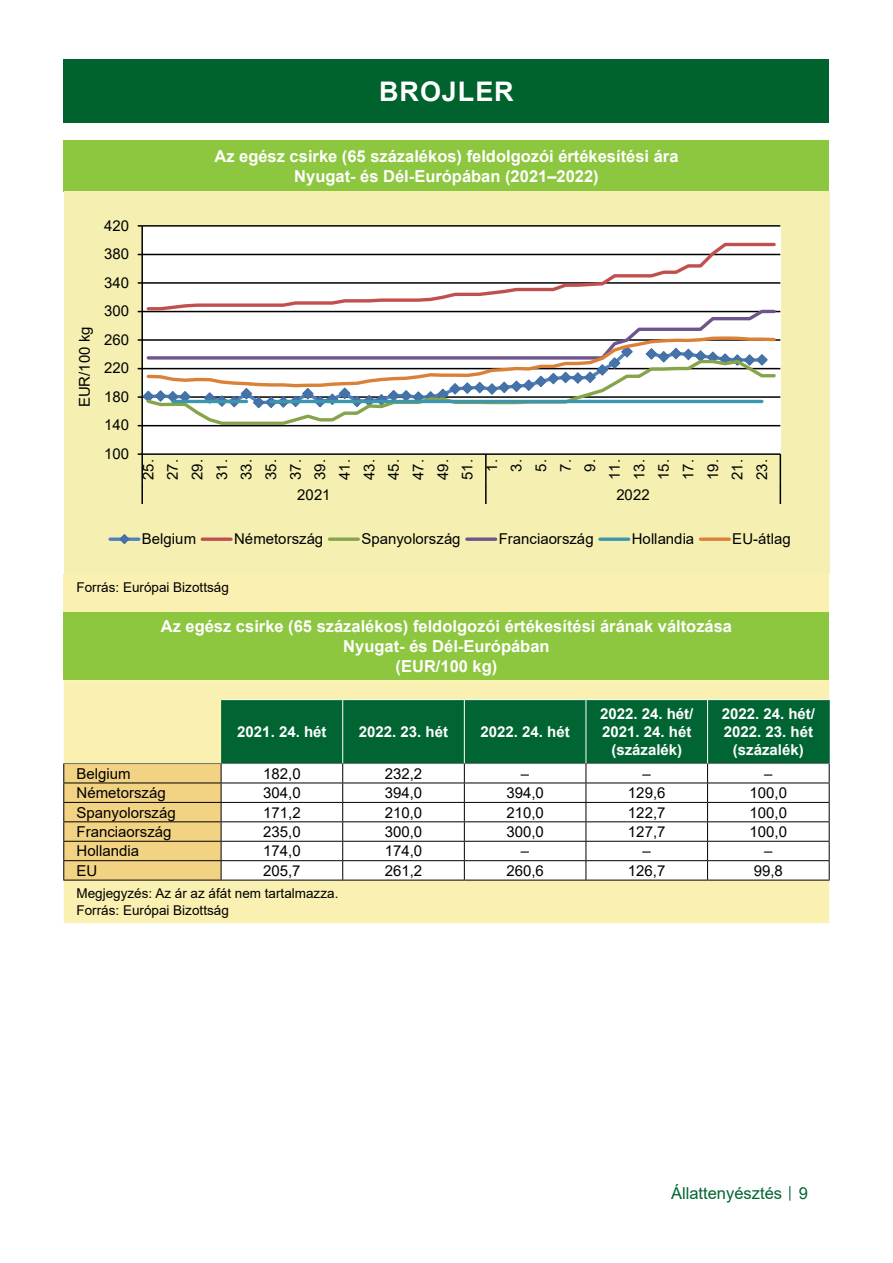
<style>
.page{position:relative;width:893px;height:1263px;background:#fff}
.page>*{position:absolute;margin:0;border:0;box-sizing:border-box;transform-origin:0 0}
.t1{font:700 27px "Arial";letter-spacing:.035em;color:#fff}
.t2{font:700 16.5px/19.8px "Arial";color:#fff;text-align:center}
.t3{font:16.5px "Arial";color:#006533}
.t4{font:15px/24.6px "Arial";color:#000;text-align:center}
.t5{font:700 15px/18px "Arial";color:#fff;text-align:center}
.t6{font:13.5px/16.2px "Arial";color:#000}
.s1{font-size:12px}
</style>
<div class="page">
<div style="left:64px;top:60px;width:765px;height:63px;background:#00632e"></div>
<div style="left:64px;top:611px;width:765px;height:69px;background:#8dc63f"></div>
<div style="left:64px;top:680px;width:765px;height:243px;background:#faf0b1"></div>
<hr style="left:221px;top:699px;width:122px;height:1px;background:#fff">
<hr style="left:343px;top:699px;width:121px;height:1px;background:#fff">
<hr style="left:464px;top:699px;width:122px;height:1px;background:#fff">
<hr style="left:586px;top:699px;width:122px;height:1px;background:#fff">
<hr style="left:708px;top:699px;width:122px;height:1px;background:#fff">
<hr style="left:63px;top:880px;width:158px;height:1px;background:#000">
<hr style="left:221px;top:880px;width:122px;height:1px;background:#000">
<hr style="left:343px;top:880px;width:121px;height:1px;background:#000">
<hr style="left:464px;top:880px;width:122px;height:1px;background:#000">
<hr style="left:586px;top:880px;width:122px;height:1px;background:#000">
<hr style="left:708px;top:880px;width:122px;height:1px;background:#000">
<svg style="left:63px;top:700px;width:767px;height:180px"></svg>
<div style="left:64px;top:140px;width:765px;height:51px;background:#8dc63f"></div>
<div style="left:64px;top:574px;width:765px;height:37px;background:#faf0b1"></div>
<div style="left:64px;top:191px;width:765px;height:383px;background:#f5f0b1"></div>
<div style="left:142px;top:226px;width:638px;height:228px;background:#fff"></div>
<hr style="left:142px;top:425px;width:638px;height:1px;background:#000">
<hr style="left:142px;top:396px;width:638px;height:2px;background:#000">
<hr style="left:142px;top:368px;width:638px;height:1px;background:#000">
<hr style="left:142px;top:339px;width:638px;height:2px;background:#000">
<hr style="left:142px;top:311px;width:638px;height:1px;background:#000">
<hr style="left:142px;top:282px;width:638px;height:2px;background:#000">
<hr style="left:142px;top:254px;width:638px;height:1px;background:#000">
<hr style="left:142px;top:225px;width:638px;height:2px;background:#000">
<hr style="left:141px;top:226px;width:2px;height:228px;background:#000">
<hr style="left:142px;top:453px;width:638px;height:2px;background:#000">
<hr style="left:141px;top:454px;width:2px;height:27px;background:#000">
<hr style="left:485px;top:454px;width:2px;height:27px;background:#000">
<hr style="left:141px;top:481px;width:2px;height:23px;background:#000">
<hr style="left:485px;top:481px;width:2px;height:23px;background:#000">
<svg style="left:780px;top:454px;width:1px;height:50px"></svg>
<svg style="left:138px;top:241px;width:640px;height:186px"></svg>
<svg style="left:110px;top:537px;width:29px;height:4px"></svg>
<svg style="left:118px;top:534px;width:12px;height:10px"></svg>
<svg style="left:202px;top:537px;width:29px;height:4px"></svg>
<svg style="left:329px;top:537px;width:29px;height:4px"></svg>
<svg style="left:467px;top:537px;width:29px;height:4px"></svg>
<svg style="left:600px;top:537px;width:29px;height:4px"></svg>
<svg style="left:700px;top:537px;width:29px;height:4px"></svg>
<h1 class="t1" style="left:379px;top:73px;width:136px">BROJLER</h1>
<p class="t4" style="left:72px;top:407px;width:83px;rotate:-90deg">EUR/100 kg</p>
<p class="t4" style="left:104px;top:213px;width:27px">420</p>
<p class="t4" style="left:104px;top:241px;width:27px">380</p>
<p class="t4" style="left:104px;top:270px;width:27px">340</p>
<p class="t4" style="left:104px;top:298px;width:27px">300</p>
<p class="t4" style="left:104px;top:327px;width:27px">260</p>
<p class="t4" style="left:104px;top:356px;width:27px">220</p>
<p class="t4" style="left:104px;top:384px;width:27px">180</p>
<p class="t4" style="left:104px;top:413px;width:27px">140</p>
<p class="t4" style="left:104px;top:441px;width:27px">100</p>
<p class="t2" style="left:214px;top:146px;width:466px">Az egész csirke (65 százalékos) feldolgozói értékesítési ára<br>Nyugat- és Dél-Európában (2021–2022)</p>
<p class="t4" style="left:136px;top:480px;width:22px;rotate:-90deg">25.<br>27.<br>29.<br>31.<br>33.<br>35.<br>37.<br>39.<br>41.<br>43.<br>45.<br>47.<br>49.<br>51.<br>1.<br>3.<br>5.<br>7.<br>9.<br>11.<br>13.<br>15.<br>17.<br>19.<br>21.<br>23.</p>
<p class="t4" style="left:297px;top:482px;width:35px">2021</p>
<p class="t4" style="left:616px;top:482px;width:35px">2022</p>
<p class="t4" style="left:142px;top:526px;width:56px">Belgium</p>
<p class="t4" style="left:234px;top:526px;width:91px">Németország</p>
<p class="t4" style="left:361px;top:526px;width:101px">Spanyolország</p>
<p class="t4" style="left:499px;top:526px;width:97px">Franciaország</p>
<p class="t4" style="left:632px;top:526px;width:64px">Hollandia</p>
<p class="t4" style="left:732px;top:526px;width:60px">EU-átlag</p>
<p class="t6" style="left:77px;top:579px;width:154px">Forrás: Európai Bizottság</p>
<p class="t2" style="left:161px;top:616px;width:573px">Az egész csirke (65 százalékos) feldolgozói értékesítési árának változása<br>Nyugat- és Dél-Európában<br>(EUR/100 kg)</p>
<p class="t5" style="left:237px;top:723px;width:91px">2021. 24. hét</p>
<p class="t5" style="left:359px;top:723px;width:91px">2022. 23. hét</p>
<p class="t5" style="left:480px;top:723px;width:91px">2022. 24. hét</p>
<p class="t5" style="left:600px;top:705px;width:95px">2022. 24. hét/<br>2021. 24. hét (százalék)</p>
<p class="t5" style="left:722px;top:705px;width:95px">2022. 24. hét/<br>2022. 23. hét (százalék)</p>
<p class="t4" style="left:77px;top:761px;width:56px">Belgium</p>
<p class="t4" style="left:263px;top:761px;width:39px">182,0</p>
<p class="t4" style="left:385px;top:761px;width:39px">232,2</p>
<p class="t4" style="left:521px;top:761px;width:10px">–</p>
<p class="t4" style="left:643px;top:761px;width:10px">–</p>
<p class="t4" style="left:764px;top:761px;width:10px">–</p>
<p class="t4" style="left:77px;top:780px;width:91px">Németország</p>
<p class="t4" style="left:263px;top:780px;width:39px">304,0</p>
<p class="t4" style="left:385px;top:780px;width:39px">394,0</p>
<p class="t4" style="left:506px;top:780px;width:39px">394,0</p>
<p class="t4" style="left:628px;top:780px;width:39px">129,6</p>
<p class="t4" style="left:750px;top:780px;width:39px">100,0</p>
<p class="t4" style="left:77px;top:800px;width:101px">Spanyolország</p>
<p class="t4" style="left:263px;top:800px;width:39px">171,2</p>
<p class="t4" style="left:385px;top:800px;width:39px">210,0</p>
<p class="t4" style="left:506px;top:800px;width:39px">210,0</p>
<p class="t4" style="left:628px;top:800px;width:39px">122,7</p>
<p class="t4" style="left:750px;top:800px;width:39px">100,0</p>
<p class="t4" style="left:77px;top:819px;width:97px">Franciaország</p>
<p class="t4" style="left:263px;top:819px;width:39px">235,0</p>
<p class="t4" style="left:385px;top:819px;width:39px">300,0</p>
<p class="t4" style="left:506px;top:819px;width:39px">300,0</p>
<p class="t4" style="left:628px;top:819px;width:39px">127,7</p>
<p class="t4" style="left:750px;top:819px;width:39px">100,0</p>
<p class="t4" style="left:77px;top:839px;width:64px">Hollandia</p>
<p class="t4" style="left:263px;top:839px;width:39px">174,0</p>
<p class="t4" style="left:385px;top:839px;width:39px">174,0</p>
<p class="t4" style="left:521px;top:839px;width:10px">–</p>
<p class="t4" style="left:643px;top:839px;width:10px">–</p>
<p class="t4" style="left:764px;top:839px;width:10px">–</p>
<p class="t4" style="left:77px;top:858px;width:22px">EU</p>
<p class="t4" style="left:263px;top:858px;width:39px">205,7</p>
<p class="t4" style="left:385px;top:858px;width:39px">261,2</p>
<p class="t4" style="left:506px;top:858px;width:39px">260,6</p>
<p class="t4" style="left:628px;top:858px;width:39px">126,7</p>
<p class="t4" style="left:754px;top:858px;width:31px">99,8</p>
<p class="t6" style="left:77px;top:885px;width:263px">Megjegyzés: Az ár az áfát nem tartalmazza.<br>Forrás: Európai Bizottság</p>
<p class="t3" style="left:671px;top:1182px;width:138px">Állattenyésztés <span class="s1">│</span> 9</p>
</div>
